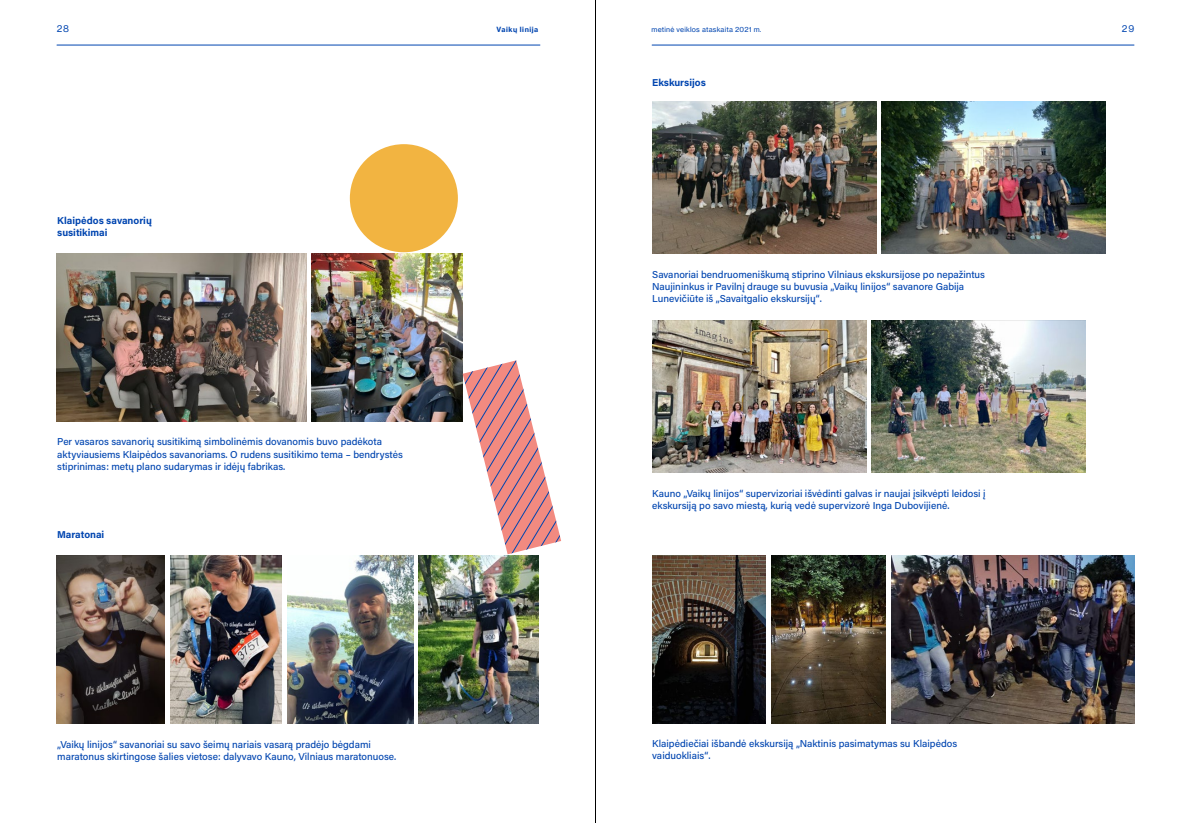
<style>
.page{position:relative;width:1191px;height:823px;background:#fff}
.page>*{position:absolute;margin:0;border:0;box-sizing:border-box;transform-origin:0 0}
.t1{font:500 10px/12px "Acumin Pro";color:#0045b0}
.t2{font:700 10px/12px "Acumin Pro";color:#0045b0}
.t3{font:9px "N Haas Grotesk TX Pro 55 Rg";color:#0045b0}
.t4{font:7px "N Haas Grotesk TX Pro 55 Rg";letter-spacing:.025em;color:#0045b0}
.t5{font:7px "N Haas Grotesk TX Pro 75 Bd";letter-spacing:.075em;color:#0045b0}
</style>
<div class="page">
<hr style="left:652px;top:44px;width:482px;height:1px;background:#0045b0">
<hr style="left:57px;top:44px;width:483px;height:1px;background:#0045b0">
<hr style="left:595px;top:0;width:1px;height:822px;background:#000">
<img style="left:57px;top:253px;width:249px;height:168px">
<img style="left:312px;top:253px;width:151px;height:168px">
<img style="left:57px;top:555px;width:107px;height:167px">
<img style="left:170px;top:555px;width:111px;height:167px">
<img style="left:287px;top:555px;width:126px;height:167px">
<img style="left:419px;top:555px;width:120px;height:167px">
<svg style="left:462px;top:360px;width:99px;height:194px"></svg>
<div style="left:350px;top:144px;width:108px;height:108px;background:#f2b441;border-radius:50%"></div>
<img style="left:652px;top:102px;width:224px;height:151px">
<img style="left:882px;top:102px;width:223px;height:151px">
<img style="left:652px;top:321px;width:214px;height:151px">
<img style="left:871px;top:321px;width:214px;height:151px">
<img style="left:652px;top:555px;width:114px;height:167px">
<img style="left:771px;top:555px;width:114px;height:167px">
<img style="left:891px;top:555px;width:243px;height:167px">
<p class="t3" style="left:57px;top:23px;width:14px">28</p>
<p class="t5" style="left:496px;top:25px;width:43px">Vaikų linija</p>
<p class="t4" style="left:651px;top:25px;width:111px">metinė veiklos ataskaita 2021 m.</p>
<p class="t3" style="left:1121px;top:23px;width:14px">29</p>
<p class="t2" style="left:57px;top:214px;width:96px">Klaipėdos savanorių susitikimai</p>
<p class="t1" style="left:57px;top:435px;width:347px">Per vasaros savanorių susitikimą simbolinėmis dovanomis buvo padėkota aktyviausiems Klaipėdos savanoriams. O rudens susitikimo tema – bendrystės stiprinimas: metų plano sudarymas ir idėjų fabrikas.</p>
<p class="t2" style="left:57px;top:528px;width:49px">Maratonai</p>
<p class="t1" style="left:57px;top:737px;width:341px">„Vaikų linijos“ savanoriai su savo šeimų nariais vasarą pradėjo bėgdami maratonus skirtingose šalies vietose: dalyvavo Kauno, Vilniaus maratonuose.</p>
<p class="t2" style="left:652px;top:76px;width:55px">Ekskursijos</p>
<p class="t1" style="left:652px;top:267px;width:334px">Savanoriai bendruomeniškumą stiprino Vilniaus ekskursijose po nepažintus<br>Naujininkus ir Pavilnį drauge su buvusia „Vaikų linijos“ savanore Gabija<br>Lunevičiūte iš „Savaitgalio ekskursijų“.</p>
<p class="t1" style="left:652px;top:486px;width:335px">Kauno „Vaikų linijos“ supervizoriai išvėdinti galvas ir naujai įsikvėpti leidosi į ekskursiją po savo miestą, kurią vedė supervizorė Inga Dubovijienė.</p>
<p class="t1" style="left:652px;top:737px;width:306px">Klaipėdiečiai išbandė ekskursiją „Naktinis pasimatymas su Klaipėdos vaiduokliais“.</p>
</div>
